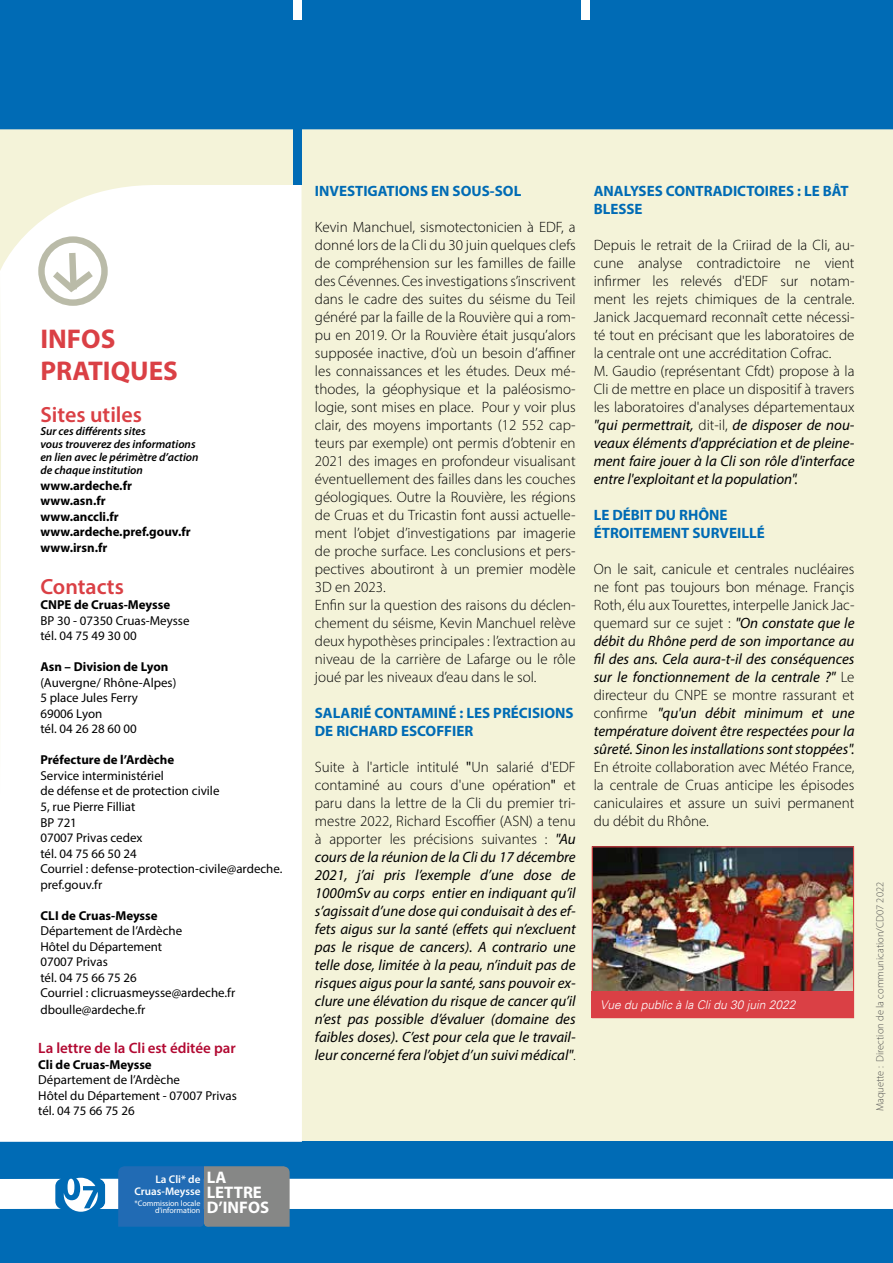
<style>
.page{position:relative;width:893px;height:1263px;background:#fff}
.page>*{position:absolute;margin:0;border:0;box-sizing:border-box;transform-origin:0 0}
.t1{font:700 27.15px/32.5px "Myriad Pro";color:#da4045}
.t2{font:600 22.05px "Myriad Pro";color:#da4045}
.t3{font:700 16.8px/14.7px "Myriad Pro";color:#fff}
.t4{font:300 15px/18px "Myriad Pro";color:#000}
.t5{font:italic 15px/18px "Myriad Pro";color:#000;text-align:justify}
.t6{font:700 15px/18px "Myriad Pro";color:#006bb5}
.t7{font:600 15px "Myriad Pro";color:#b20932}
.t8{font:12.9px/15.5px "Myriad Pro";color:#000}
.t9{font:700 12.9px/15.5px "Myriad Pro";color:#000}
.t10{font:italic 300 12px "Univers";color:#fff}
.t11{font:italic 600 11.7px/12.9px "Myriad Pro";color:#000}
.t12{font:600 11.1px/11.1px "Myriad Pro";color:#fff;text-align:right}
.t13{font:300 10.5px "Myriad Pro";color:#565655}
.t14{font:7.95px/7.5px "Myriad Pro";color:#fff;text-align:right}
.s1{font-weight:300;font-style:normal}
.s2{font-style:normal}
.s3{font-weight:400;font-style:italic}
</style>
<div class="page">
<div style="left:0;top:0;width:893px;height:451px;background:#006bb5"></div>
<div style="left:0;top:129px;width:893px;height:1013px;background:#f4f3d9"></div>
<div style="left:0;top:1142px;width:893px;height:121px;background:#006bb5"></div>
<svg style="left:0;top:184px;width:302px;height:958px"></svg>
<div style="left:38px;top:236px;width:70px;height:70px;border:6px solid #babba8;border-radius:50%"></div>
<svg style="left:46px;top:246px;width:54px;height:50px;background:#eaeae5"></svg>
<div style="left:293px;top:20px;width:9px;height:165px;background:#006bb5"></div>
<div style="left:293px;top:0;width:9px;height:20px;background:#fff"></div>
<div style="left:582px;top:0;width:8px;height:20px;background:#fff"></div>
<svg style="left:0;top:1166px;width:893px;height:61px"></svg>
<img style="left:594px;top:848px;width:258px;height:143px">
<div style="left:592px;top:846px;width:262px;height:172px;border:1px solid #da4045"></div>
<div style="left:592px;top:991px;width:262px;height:26px;background:#da4045"></div>
<h1 class="t1" style="left:40px;top:321px;width:139px">INFOS<br>PRATIQUES</h1>
<h2 class="t2" style="left:40px;top:401px;width:103px">Sites utiles</h2>
<p class="t11" style="left:40px;top:425px;width:160px">Sur ces différents sites<br>vous trouverez des informations en lien avec le périmètre d’action de chaque institution</p>
<p class="t9" style="left:40px;top:477px;width:152px">www.ardeche.fr www.asn.fr<br>www.anccli.fr www.ardeche.pref.gouv.fr www.irsn.fr</p>
<h2 class="t2" style="left:40px;top:572px;width:85px">Contacts</h2>
<p class="t9" style="left:40px;top:597px;width:131px">CNPE de Cruas-Meysse</p>
<p class="t8" style="left:40px;top:612px;width:151px">BP 30 - 07350 Cruas-Meysse tél. 04 75 49 30 00</p>
<p class="t9" style="left:40px;top:659px;width:130px">Asn – Division de Lyon</p>
<p class="t8" style="left:40px;top:674px;width:137px">(Auvergne/ Rhône-Alpes)<br>5 place Jules Ferry<br>69006 Lyon<br>tél. 04 26 28 60 00</p>
<p class="t9" style="left:40px;top:752px;width:135px">Préfecture de l’Ardèche</p>
<p class="t8" style="left:40px;top:768px;width:244px">Service interministériel<br>de défense et de protection civile<br>5, rue Pierre Filliat<br>BP 721<br>07007 Privas cedex<br>tél. 04 75 66 50 24<br>Courriel : defense-protection-civile@ardeche. pref.gouv.fr</p>
<p class="t9" style="left:40px;top:907px;width:119px">CLI de Cruas-Meysse</p>
<p class="t8" style="left:40px;top:923px;width:196px">Département de l’Ardèche<br>Hôtel du Département<br>07007 Privas<br>tél. 04 75 66 75 26<br>Courriel : clicruasmeysse@ardeche.fr dboulle@ardeche.fr</p>
<p class="t7" style="left:38px;top:1038px;width:199px">La lettre de la Cli est éditée par</p>
<p class="t9" style="left:38px;top:1056px;width:115px">Cli de Cruas-Meysse</p>
<p class="t8" style="left:38px;top:1072px;width:200px">Département de l’Ardèche<br>Hôtel du Département - 07007 Privas tél. 04 75 66 75 26</p>
<p class="t3" style="left:207px;top:1169px;width:64px">LA<br>LETTRE<br>D’INFOS</p>
<p class="t12" style="left:134px;top:1174px;width:68px">La Cli* de<br>Cruas-Meysse</p>
<p class="t14" style="left:134px;top:1199px;width:67px">*Commission locale d’information</p>
<p class="t6" style="left:315px;top:182px;width:208px">INVESTIGATIONS EN SOUS-SOL</p>
<p class="t4" style="left:315px;top:218px;width:262px">Kevin Manchuel, sismotectonicien à EDF, a donné lors de la Cli du 30 juin quelques clefs de compréhension sur les familles de faille des Cévennes. Ces investigations s’inscrivent dans le cadre des suites du séisme du Teil généré par la faille de la Rouvière qui a rom&shy;pu en 2019. Or la Rouvière était jusqu’alors supposée inactive, d’où un besoin d’affiner les connaissances et les études. Deux mé&shy;thodes, la géophysique et la paléosismo&shy;logie, sont mises en place. Pour y voir plus clair, des moyens importants (12 552 cap&shy;teurs par exemple) ont permis d’obtenir en 2021 des images en profondeur visualisant éventuellement des failles dans les couches géologiques. Outre la Rouvière, les régions de Cruas et du Tricastin font aussi actuelle&shy;ment l’objet d’investigations par imagerie de proche surface. Les conclusions et pers&shy;pectives aboutiront à un premier modèle 3D en 2023.<br>Enfin sur la question des raisons du déclen&shy;chement du séisme, Kevin Manchuel relève deux hypothèses principales : l’extraction au niveau de la carrière de Lafarge ou le rôle joué par les niveaux d’eau dans le sol.</p>
<p class="t6" style="left:315px;top:704px;width:260px">SALARIÉ CONTAMINÉ : LES PRÉCISIONS<br>DE RICHARD ESCOFFIER</p>
<p class="t5" style="left:315px;top:758px;width:262px"><span class="s1">Suite à l'article intitulé</span> <span class="s2">"</span><span class="s1">Un salarié d'EDF contaminé au cours d'une opération</span><span class="s2">"</span> <span class="s1">et paru dans la lettre de la Cli du premier tri&shy;mestre 2022, Richard Escoffier (ASN) a tenu à apporter les précisions suivantes :</span> "Au cours de la réunion de la Cli du 17 décembre 2021, j’ai pris l’exemple d’une dose de 1000mSv au corps entier en indiquant qu’il s’agissait d’une dose qui conduisait à des ef&shy;fets aigus sur la santé (effets qui n’excluent pas le risque de cancers). A contrario une telle dose, limitée à la peau, n’induit pas de risques aigus pour la santé, sans pouvoir ex&shy;clure une élévation du risque de cancer qu’il n’est pas possible d’évaluer (domaine des faibles doses). C’est pour cela que le travail&shy;leur concerné fera l’objet d’un suivi médical"<span class="s1">.</span></p>
<p class="t6" style="left:594px;top:182px;width:257px">ANALYSES CONTRADICTOIRES : LE BÂT<br>BLESSE</p>
<p class="t4" style="left:594px;top:236px;width:262px">Depuis le retrait de la Criirad de la Cli, au&shy;cune analyse contradictoire ne vient infirmer les relevés d'EDF sur notam&shy;ment les rejets chimiques de la centrale.<br>Janick Jacquemard reconnaît cette nécessi&shy;té tout en précisant que les laboratoires de la centrale ont une accréditation Cofrac.<br>M. Gaudio (représentant Cfdt) propose à la Cli de mettre en place un dispositif à travers les laboratoires d'analyses départementaux <span class="s3">"qui permettrait,</span> dit-il, <span class="s3">de disposer de nou&shy;veaux éléments d'appréciation et de pleine&shy;ment faire jouer à la Cli son rôle d'interface entre l'exploitant et la population".</span></p>
<p class="t6" style="left:594px;top:506px;width:172px">LE DÉBIT DU RHÔNE<br>ÉTROITEMENT SURVEILLÉ</p>
<p class="t5" style="left:594px;top:560px;width:262px"><span class="s1">On le sait, canicule et centrales nucléaires ne font pas toujours bon ménage. Françis Roth, élu aux Tourettes, interpelle Janick Jac&shy;quemard sur ce sujet :</span> "On constate que le débit du Rhône perd de son importance au fil des ans. Cela aura-t-il des conséquences sur le fonctionnement de la centrale ?" <span class="s1">Le directeur du CNPE se montre rassurant et confirme</span> "qu'un débit minimum et une température doivent être respectées pour la sûreté. Sinon les installations sont stoppées".</p>
<p class="t4" style="left:594px;top:758px;width:262px;text-align:justify">En étroite collaboration avec Météo France, la centrale de Cruas anticipe les épisodes caniculaires et assure un suivi permanent du débit du Rhône.</p>
<p class="t10" style="left:600px;top:997px;width:197px">Vue du public à la Cli du 30 juin 2022</p>
<p class="t13" style="left:874px;top:1111px;width:231px;rotate:-90deg">Maquette : Direction de la communication/CD07 2022</p>
</div>
